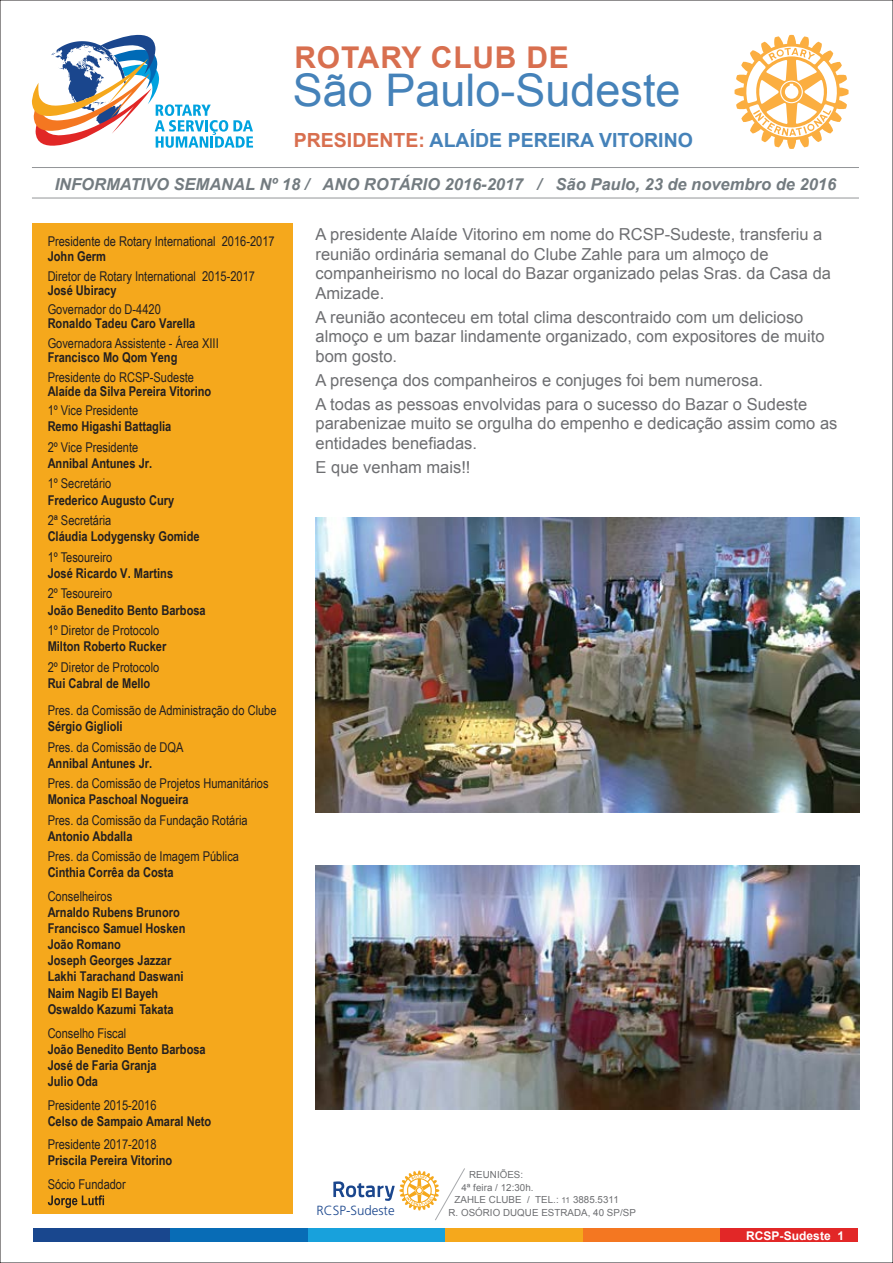
<style>
.page{position:relative;width:893px;height:1263px;background:#fff}
.page>*{position:absolute;margin:0;border:0;box-sizing:border-box;transform-origin:0 0}
.t1{font:45px "Arial";color:#4582b9}
.t2{font:700 30px "Arial";letter-spacing:.025em;color:#d86f4f}
.t3{font:700 19.5px "Arial";color:#4582b9}
.t4{font:16.5px/19.5px "Arial";color:#6d6e71}
.t5{font:italic 700 16.5px "Arial";color:#737b80}
.t6{font:700 13.5px/16px "Arial Narrow";color:#231f20}
.t7{font:13.5px "Arial Narrow";color:#231f20}
.t8{font:300 13.2px "Frutiger LT Std";color:#1a468d}
.t9{font:700 12px "Arial";letter-spacing:.005em;color:#fff}
.t10{font:9.75px "Arial";letter-spacing:.005em;color:#6d6e71}
.s1{color:#d86f4f}
.s2{font-size:8.25px}
</style>
<div class="page">
<hr style="left:32px;top:167px;width:827px;height:1px;background:#939598">
<hr style="left:32px;top:198px;width:827px;height:1px;background:#939598">
<svg style="left:32px;top:35px;width:221px;height:113px"></svg>
<svg style="left:735px;top:35px;width:114px;height:114px"></svg>
<div style="left:33px;top:1228px;width:137px;height:14px;background:#19478e"></div>
<div style="left:170px;top:1228px;width:138px;height:14px;background:#086cb6"></div>
<div style="left:308px;top:1228px;width:137px;height:14px;background:#18a1dc"></div>
<div style="left:445px;top:1228px;width:138px;height:14px;background:#f5a81c"></div>
<div style="left:583px;top:1228px;width:137px;height:14px;background:#f47721"></div>
<div style="left:720px;top:1228px;width:138px;height:14px;background:#e22727"></div>
<svg style="left:333px;top:1168px;width:132px;height:53px"></svg>
<div style="left:32px;top:224px;width:261px;height:990px;background:#f5a81c"></div>
<svg style="left:48px;top:1195px;width:56px;height:13px"></svg>
<img style="left:316px;top:518px;width:543px;height:294px">
<img style="left:315px;top:865px;width:544px;height:244px">
<h2 class="t2" style="left:295px;top:38px;width:276px">ROTARY CLUB DE</h2>
<h1 class="t1" style="left:293px;top:61px;width:389px">São Paulo-Sudeste</h1>
<h3 class="t3" style="left:294px;top:127px;width:401px"><span class="s1">PRESIDENTE:</span> ALAÍDE PEREIRA VITORINO</h3>
<p class="t5" style="left:55px;top:173px;width:783px">INFORMATIVO SEMANAL Nº 18 / ANO ROTÁRIO 2016-2017 / São Paulo, 23 de novembro de 2016</p>
<p class="t7" style="left:48px;top:232px;width:229px">Presidente de Rotary International 2016-2017</p>
<p class="t6" style="left:48px;top:247px;width:60px">John Germ</p>
<p class="t7" style="left:48px;top:266px;width:209px">Diretor de Rotary International 2015-2017</p>
<p class="t6" style="left:48px;top:282px;width:70px">José Ubiracy</p>
<p class="t7" style="left:48px;top:299px;width:115px">Governador do D-4420</p>
<p class="t6" style="left:48px;top:315px;width:149px">Ronaldo Tadeu Caro Varella</p>
<p class="t7" style="left:48px;top:333px;width:173px">Governadora Assistente - Área XIII</p>
<p class="t6" style="left:48px;top:349px;width:131px">Francisco Mo Qom Yeng</p>
<p class="t7" style="left:48px;top:367px;width:148px">Presidente do RCSP-Sudeste</p>
<p class="t6" style="left:48px;top:383px;width:165px">Alaíde da Silva Pereira Vitorino</p>
<p class="t7" style="left:48px;top:400px;width:92px">1º Vice Presidente</p>
<p class="t6" style="left:48px;top:418px;width:125px">Remo Higashi Battaglia</p>
<p class="t7" style="left:48px;top:437px;width:92px">2º Vice Presidente</p>
<p class="t6" style="left:48px;top:454px;width:106px">Annibal Antunes Jr.</p>
<p class="t7" style="left:48px;top:474px;width:65px">1º Secretário</p>
<p class="t6" style="left:48px;top:491px;width:128px">Frederico Augusto Cury</p>
<p class="t7" style="left:48px;top:510px;width:65px">2ª Secretária</p>
<p class="t6" style="left:48px;top:528px;width:153px">Cláudia Lodygensky Gomide</p>
<p class="t7" style="left:48px;top:547px;width:66px">1º Tesoureiro</p>
<p class="t6" style="left:48px;top:564px;width:127px">José Ricardo V. Martins</p>
<p class="t7" style="left:48px;top:584px;width:66px">2º Tesoureiro</p>
<p class="t6" style="left:48px;top:601px;width:160px">João Benedito Bento Barbosa</p>
<p class="t7" style="left:48px;top:620px;width:113px">1º Diretor de Protocolo</p>
<p class="t6" style="left:48px;top:638px;width:120px">Milton Roberto Rucker</p>
<p class="t7" style="left:48px;top:657px;width:113px">2º Diretor de Protocolo</p>
<p class="t6" style="left:48px;top:674px;width:104px">Rui Cabral de Mello</p>
<p class="t7" style="left:48px;top:700px;width:230px">Pres. da Comissão de Administração do Clube</p>
<p class="t6" style="left:48px;top:718px;width:77px">Sérgio Giglioli</p>
<p class="t7" style="left:48px;top:737px;width:137px">Pres. da Comissão de DQA</p>
<p class="t6" style="left:48px;top:754px;width:106px">Annibal Antunes Jr.</p>
<p class="t7" style="left:48px;top:773px;width:222px">Pres. da Comissão de Projetos Humanitários</p>
<p class="t6" style="left:48px;top:791px;width:142px">Monica Paschoal Nogueira</p>
<p class="t7" style="left:48px;top:810px;width:201px">Pres. da Comissão da Fundação Rotária</p>
<p class="t6" style="left:48px;top:827px;width:86px">Antonio Abdalla</p>
<p class="t7" style="left:48px;top:847px;width:193px">Pres. da Comissão de Imagem Pública</p>
<p class="t6" style="left:48px;top:864px;width:128px">Cinthia Corrêa da Costa</p>
<p class="t7" style="left:48px;top:886px;width:66px">Conselheiros</p>
<p class="t6" style="left:48px;top:903px;width:139px">Arnaldo Rubens Brunoro<br>Francisco Samuel Hosken<br>João Romano<br>Joseph Georges Jazzar</p>
<p class="t6" style="left:48px;top:1001px;width:127px">Oswaldo Kazumi Takata</p>
<p class="t6" style="left:48px;top:968px;width:137px">Lakhi Tarachand Daswani</p>
<p class="t6" style="left:48px;top:984px;width:112px">Naim Nagib El Bayeh</p>
<p class="t7" style="left:48px;top:1023px;width:80px">Conselho Fiscal</p>
<p class="t6" style="left:48px;top:1040px;width:160px">João Benedito Bento Barbosa<br>José de Faria Granja<br>Julio Oda</p>
<p class="t7" style="left:48px;top:1095px;width:110px">Presidente 2015-2016</p>
<p class="t6" style="left:48px;top:1112px;width:165px">Celso de Sampaio Amaral Neto</p>
<p class="t7" style="left:48px;top:1134px;width:110px">Presidente 2017-2018</p>
<p class="t6" style="left:48px;top:1152px;width:126px">Priscila Pereira Vitorino</p>
<p class="t7" style="left:48px;top:1174px;width:80px">Sócio Fundador</p>
<p class="t4" style="left:316px;top:225px;width:517px">A presidente Alaíde Vitorino em nome do RCSP-Sudeste, transferiu a reunião ordinária semanal do Clube Zahle para um almoço de companheirismo no local do Bazar organizado pelas Sras. da Casa da Amizade.</p>
<p class="t4" style="left:316px;top:307px;width:510px">A reunião aconteceu em total clima descontraido com um delicioso almoço e um bazar lindamente organizado, com expositores de muito bom gosto.</p>
<p class="t4" style="left:316px;top:368px;width:493px;line-height:24px">A presença dos companheiros e conjuges foi bem numerosa.<br>A todas as pessoas envolvidas para o sucesso do Bazar o Sudeste</p>
<p class="t4" style="left:316px;top:414px;width:523px">parabenizae muito se orgulha do empenho e dedicação assim como as entidades benefiadas.</p>
<p class="t4" style="left:316px;top:457px;width:156px">E que venham mais!!</p>
<p class="t8" style="left:317px;top:1202px;width:80px">RCSP-Sudeste</p>
<p class="t10" style="left:469px;top:1168px;width:56px">REUNIÕES:</p>
<p class="t10" style="left:461px;top:1181px;width:74px">4ª feira / 12:30h.</p>
<p class="t10" style="left:454px;top:1193px;width:166px">ZAHLE CLUBE / TEL.: <span class="s2">11</span> 3885.5311</p>
<p class="t10" style="left:448px;top:1206px;width:189px">R. OSÓRIO DUQUE ESTRADA, 40 SP/SP</p>
<p class="t9" style="left:746px;top:1228px;width:100px">RCSP-Sudeste 1</p>
</div>
